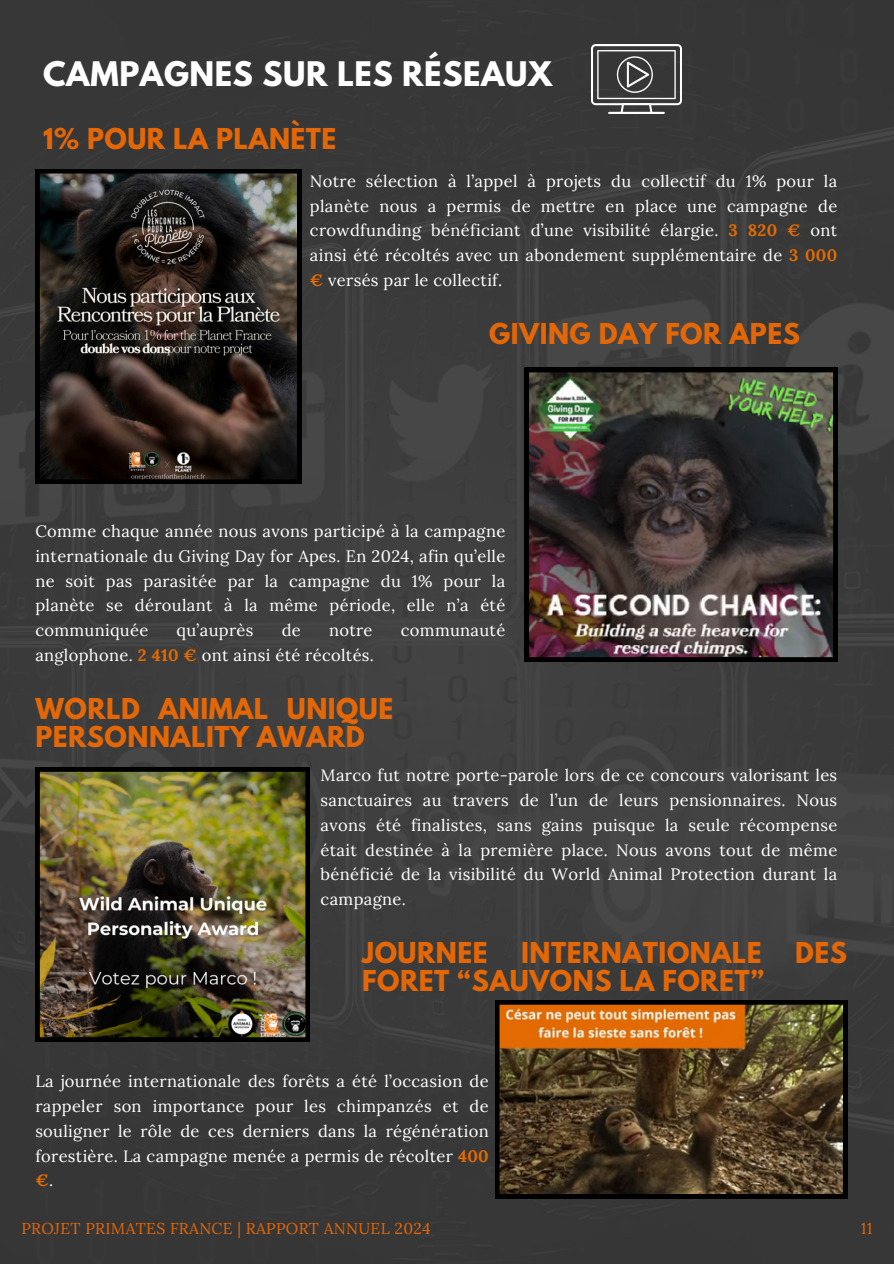
<style>
.page{position:relative;width:894px;height:1264px;background:#fff}
.page>*{position:absolute;margin:0;border:0;box-sizing:border-box;transform-origin:0 0}
.t1{font:700 30px "League Spartan";letter-spacing:.02em;color:#fff}
.t2{font:700 25.5px/28.2px "League Spartan";letter-spacing:.02em;color:#e46707}
.t3{font:16.5px/24.8px "Lora";letter-spacing:.02em;color:#fff;text-align:justify}
.t4{font:15.75px "Lora";letter-spacing:.02em;color:#e46707}
.s1{font-weight:700;color:#e46b02}
</style>
<div class="page">
<img style="left:0;top:0;width:893px;height:1263px">
<img style="left:591px;top:45px;width:90px;height:68px">
<svg style="left:35px;top:169px;width:266px;height:315px;background:#302a26"></svg>
<img style="left:524px;top:368px;width:313px;height:293px">
<img style="left:35px;top:767px;width:275px;height:274px">
<img style="left:495px;top:1000px;width:352px;height:198px">
<p class="t1" style="left:43px;top:59px;width:510px">CAMPAGNES SUR LES RÉSEAUX</p>
<h2 class="t2" style="left:43px;top:128px;width:295px">1% POUR LA PLANÈTE</h2>
<p class="t3" style="left:310px;top:168px;width:528px">Notre sélection à l’appel à projets du collectif du 1% pour la planète nous a permis de mettre en place une campagne de crowdfunding bénéficiant d’une visibilité élargie. <span class="s1">3 820 €</span> ont ainsi été récoltés avec un abondement supplémentaire de <span class="s1">3 000 €</span> versés par le collectif.</p>
<p class="t2" style="left:489px;top:323px;width:312px">GIVING DAY FOR APES</p>
<h2 class="t3" style="left:35px;top:519px;width:471px">Comme chaque année nous avons participé à la campagne internationale du Giving Day for Apes. En 2024, afin qu’elle ne soit pas parasitée par la campagne du 1% pour la planète se déroulant à la même période, elle n’a été communiquée</h2>
<h2 class="t3" style="left:176px;top:618px;width:78px">qu’auprès</h2>
<h2 class="t3" style="left:281px;top:618px;width:21px">de</h2>
<h2 class="t3" style="left:329px;top:618px;width:45px">notre</h2>
<h2 class="t3" style="left:401px;top:618px;width:106px">communauté</h2>
<h2 class="t3" style="left:35px;top:642px;width:340px">anglophone. <span class="s1">2 410 €</span> ont ainsi été récoltés.</h2>
<p class="t2" style="left:35px;top:697px;width:359px">WORLD ANIMAL UNIQUE<br>PERSONNALITY AWARD</p>
<p class="t3" style="left:320px;top:763px;width:518px">Marco fut notre porte-parole lors de ce concours valorisant les sanctuaires au travers de l’un de leurs pensionnaires. Nous avons été finalistes, sans gains puisque la seule récompense était destinée à la première place. Nous avons tout de même bénéficié de la visibilité du World Animal Protection durant la campagne.</p>
<h2 class="t2" style="left:362px;top:941px;width:127px">JOURNEE</h2>
<h2 class="t2" style="left:521px;top:941px;width:242px">INTERNATIONALE</h2>
<h2 class="t2" style="left:795px;top:941px;width:53px">DES</h2>
<h2 class="t2" style="left:362px;top:970px;width:403px">FORET “SAUVONS LA FORET”</h2>
<p class="t3" style="left:35px;top:1068px;width:455px">La journée internationale des forêts a été l’occasion de rappeler son importance pour les chimpanzés et de souligner le rôle de ces derniers dans la régénération forestière. La campagne menée a permis de récolter <span class="s1">400 €</span>.</p>
<p class="t4" style="left:21px;top:1218px;width:410px">PROJET PRIMATES FRANCE | RAPPORT ANNUEL 2024</p>
<h1 class="t4" style="left:860px;top:1218px;width:13px">11</h1>
</div>
